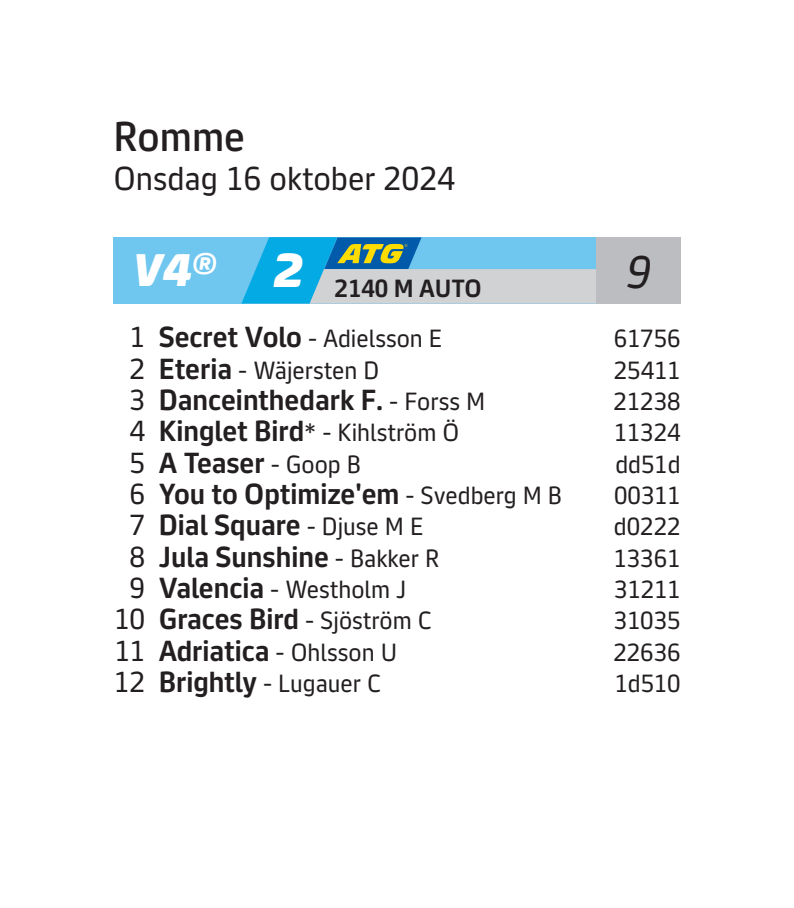
<style>
.page{position:relative;width:794px;height:908px;background:#fff}
.page>*{position:absolute;margin:0;border:0;box-sizing:border-box;transform-origin:0 0}
.t1{font:46px "ATG Rubrik";color:#fff}
.t2{font:44px "ATG Rubrik";color:#fff}
.t3{font:italic 44px "ATG Text";color:#231f20}
.t4{font:500 40px "ATG Text";color:#231f20}
.t5{font:32px "ATG Text";color:#231f20}
.HorseAndRider{font:700 28px "ATG Text";color:#231f20}
.S_REKORD{font:28px "ATG Text";color:#231f20}
.HorseAndRider-2{font:24px "ATG Text";color:#231f20}
.S_REKORD-2{font:24px "ATG Text";color:#231f20}
.t6{font:700 24px "ATG Text";color:#231f20}
.s1{font-weight:700;font-size:28px}
.s2{font-weight:400;font-size:24px}
</style>
<div class="page">
<div style="left:595px;top:237px;width:85px;height:66px;background:#bcbdc0"></div>
<svg style="left:113px;top:237px;width:483px;height:66px;background:#79bfdb"></svg>
<p class="t4" style="left:113px;top:113px;width:133px">Romme</p>
<p class="t5" style="left:113px;top:159px;width:343px">Onsdag 16 oktober 2024</p>
<p class="t2" style="left:134px;top:244px;width:83px">V4®</p>
<p class="t1" style="left:274px;top:243px;width:30px">2</p>
<p class="t6" style="left:334px;top:274px;width:149px">2140 M AUTO</p>
<p class="t3" style="left:626px;top:246px;width:26px">9</p>
<p class="S_REKORD" style="left:129px;top:320px;width:17px">1</p>
<p class="HorseAndRider-2" style="left:159px;top:324px;width:285px"><span class="s1">Secret Volo</span> - Adielsson E</p>
<p class="S_REKORD-2" style="left:613px;top:324px;width:68px">61756</p>
<p class="S_REKORD" style="left:129px;top:352px;width:17px">2</p>
<p class="HorseAndRider-2" style="left:159px;top:356px;width:222px"><span class="s1">Eteria</span> - Wäjersten D</p>
<p class="S_REKORD-2" style="left:613px;top:356px;width:68px">25411</p>
<p class="S_REKORD" style="left:129px;top:383px;width:17px">3</p>
<p class="HorseAndRider" style="left:159px;top:383px;width:328px">Danceinthedark F. <span class="s2">- Forss M</span></p>
<p class="S_REKORD-2" style="left:613px;top:387px;width:69px">21238</p>
<p class="S_REKORD" style="left:129px;top:414px;width:17px">4</p>
<p class="HorseAndRider-2" style="left:159px;top:418px;width:302px"><span class="s1">Kinglet Bird</span>* - Kihlström Ö</p>
<p class="S_REKORD-2" style="left:614px;top:418px;width:68px">11324</p>
<p class="S_REKORD" style="left:129px;top:446px;width:17px">5</p>
<p class="HorseAndRider" style="left:159px;top:445px;width:204px">A Teaser <span class="s2">- Goop B</span></p>
<p class="S_REKORD-2" style="left:615px;top:449px;width:67px">dd51d</p>
<p class="S_REKORD" style="left:129px;top:477px;width:17px">6</p>
<p class="HorseAndRider" style="left:159px;top:477px;width:405px">You to Optimize'em <span class="s2">- Svedberg M B</span></p>
<p class="S_REKORD-2" style="left:614px;top:481px;width:68px">00311</p>
<p class="S_REKORD" style="left:129px;top:508px;width:17px">7</p>
<p class="HorseAndRider" style="left:159px;top:508px;width:266px">Dial Square <span class="s2">- Djuse M E</span></p>
<p class="S_REKORD-2" style="left:614px;top:512px;width:68px">d0222</p>
<p class="S_REKORD" style="left:129px;top:540px;width:17px">8</p>
<p class="HorseAndRider" style="left:159px;top:539px;width:282px">Jula Sunshine <span class="s2">- Bakker R</span></p>
<p class="S_REKORD-2" style="left:613px;top:543px;width:69px">13361</p>
<p class="S_REKORD" style="left:129px;top:571px;width:17px">9</p>
<p class="HorseAndRider-2" style="left:159px;top:575px;width:249px"><span class="s1">Valencia</span> - Westholm J</p>
<p class="S_REKORD-2" style="left:614px;top:575px;width:68px">31211</p>
<p class="S_REKORD" style="left:114px;top:602px;width:33px">10</p>
<p class="HorseAndRider" style="left:159px;top:602px;width:275px">Graces Bird <span class="s2">- Sjöström C</span></p>
<p class="S_REKORD-2" style="left:614px;top:606px;width:68px">31035</p>
<p class="S_REKORD" style="left:114px;top:633px;width:32px">11</p>
<p class="HorseAndRider" style="left:159px;top:633px;width:240px">Adriatica <span class="s2">- Ohlsson U</span></p>
<p class="S_REKORD-2" style="left:613px;top:637px;width:69px">22636</p>
<p class="S_REKORD" style="left:114px;top:665px;width:33px">12</p>
<p class="HorseAndRider-2" style="left:159px;top:669px;width:224px"><span class="s1">Brightly</span> - Lugauer C</p>
<p class="S_REKORD-2" style="left:614px;top:669px;width:68px">1d510</p>
</div>
